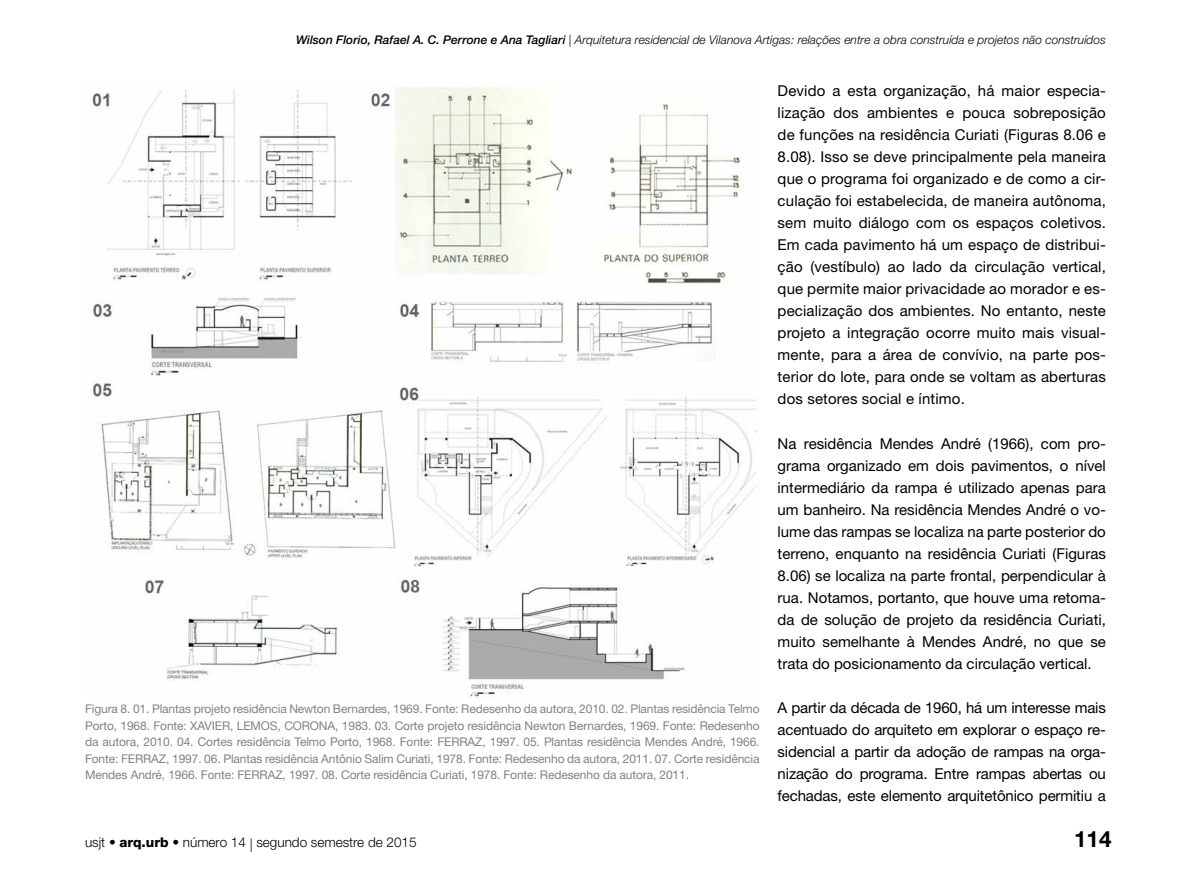
<style>
.page{position:relative;width:1191px;height:893px;background:#fff}
.page>*{position:absolute;margin:0;border:0;box-sizing:border-box;transform-origin:0 0}
.t1{font:700 22.5px "Helvetica Neue LT Std";color:#000}
.t2{font:15px/22px "Helvetica Neue LT Std";color:#000;text-align:justify}
.t3{font:300 13.5px "Helvetica Neue LT Std";color:#000}
.t4{font:12px/16.5px "Helvetica Neue LT Std";letter-spacing:-.01em;color:#808285;text-align:justify}
.t5{font:italic 300 12px "Helvetica Neue LT Std";color:#000}
.s1{font-weight:500}
.s2{font-weight:800}
</style>
<div class="page">
<img style="left:92px;top:87px;width:665px;height:610px">
<p class="t5" style="left:296px;top:33px;width:811px"><span class="s1">Wilson Florio, Rafael A. C. Perrone e Ana Tagliari</span> | Arquitetura residencial de Vilanova Artigas: relações entre a obra construída e projetos não construídos</p>
<p class="t2" style="left:777px;top:79px;width:330px">Devido a esta organização, há maior especia&shy;lização dos ambientes e pouca sobreposição de funções na residência Curiati (Figuras 8.06 e 8.08). Isso se deve principalmente pela maneira que o programa foi organizado e de como a cir&shy;culação foi estabelecida, de maneira autônoma, sem muito diálogo com os espaços coletivos.<br>Em cada pavimento há um espaço de distribui&shy;ção (vestíbulo) ao lado da circulação vertical, que permite maior privacidade ao morador e es&shy;pecialização dos ambientes. No entanto, neste projeto a integração ocorre muito mais visual&shy;mente, para a área de convívio, na parte pos&shy;terior do lote, para onde se voltam as aberturas dos setores social e íntimo.</p>
<p class="t2" style="left:777px;top:432px;width:330px">Na residência Mendes André (1966), com pro&shy;grama organizado em dois pavimentos, o nível intermediário da rampa é utilizado apenas para um banheiro. Na residência Mendes André o vo&shy;lume das rampas se localiza na parte posterior do terreno, enquanto na residência Curiati (Figuras 8.06) se localiza na parte frontal, perpendicular à rua. Notamos, portanto, que houve uma retoma&shy;da de solução de projeto da residência Curiati, muito semelhante à Mendes André, no que se trata do posicionamento da circulação vertical.</p>
<p class="t2" style="left:777px;top:697px;width:330px">A partir da década de 1960, há um interesse mais acentuado do arquiteto em explorar o espaço re&shy;sidencial a partir da adoção de rampas na orga&shy;nização do programa. Entre rampas abertas ou fechadas, este elemento arquitetônico permitiu a</p>
<p class="t4" style="left:85px;top:700px;width:676px">Figura 8. 01. Plantas projeto residência Newton Bernardes, 1969. Fonte: Redesenho da autora, 2010. 02. Plantas residência Telmo Porto, 1968. Fonte: XAVIER, LEMOS, CORONA, 1983. 03. Corte projeto residência Newton Bernardes, 1969. Fonte: Redesenho da autora, 2010. 04. Cortes residência Telmo Porto, 1968. Fonte: FERRAZ, 1997. 05. Plantas residência Mendes André, 1966.<br>Fonte: FERRAZ, 1997. 06. Plantas residência Antônio Salim Curiati, 1978. Fonte: Redesenho da autora, 2011. 07. Corte residência Mendes André, 1966. Fonte: FERRAZ, 1997. 08. Corte residência Curiati, 1978. Fonte: Redesenho da autora, 2011.</p>
<p class="t3" style="left:85px;top:834px;width:333px">usjt • <span class="s2">arq.urb</span> • número 14 | segundo semestre de 2015</p>
<h1 class="t1" style="left:1074px;top:825px;width:39px">114</h1>
</div>
